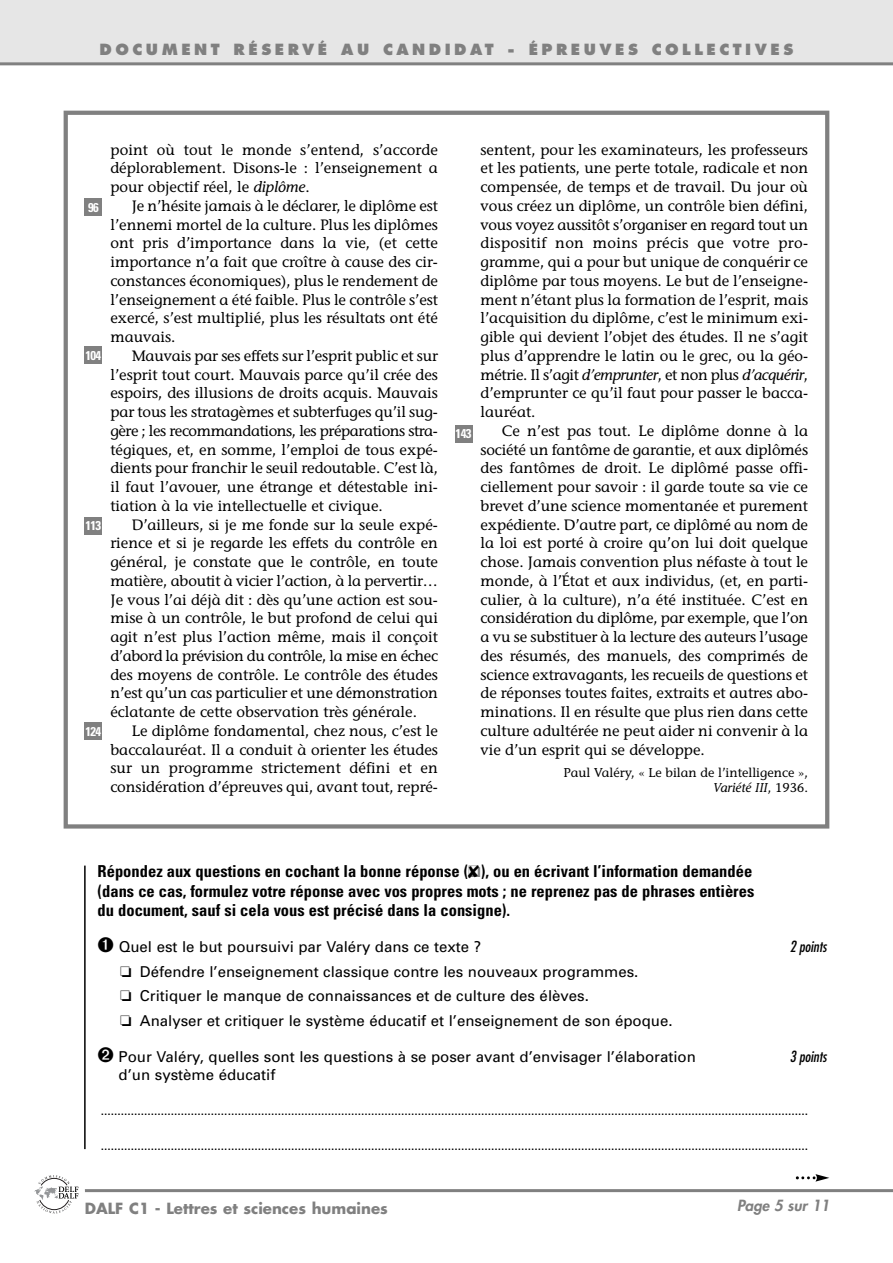
<style>
.page{position:relative;width:893px;height:1263px;background:#fff}
.page>*{position:absolute;margin:0;border:0;box-sizing:border-box;transform-origin:0 0}
.t1{font:700 condensed 16.5px/19.5px "Univers";color:#000}
.t2{font:15px/18.8px "Stone Informal";color:#000;text-align:justify}
.t3{font:15px/24.5px "Univers";color:#000}
.t4{font:800 15px "Futura";letter-spacing:.235em;color:#808080}
.t5{font:700 15px "Futura";color:#808080}
.t6{font:italic condensed 15px "Futura";color:#000}
.t7{font:italic 800 15px "Futura";color:#808080}
.t8{font:12.75px/15px "Stone Informal";color:#000;text-align:right}
.t9{font:700 condensed 12.75px "Univers";letter-spacing:-.045em;color:#fff}
.t10{font:12px "Univers";color:#000}
.s1{font-style:italic}
.s2{color:#808080}
</style>
<div class="page">
<hr style="left:84px;top:866px;width:2px;height:283px;background:#000">
<div style="left:0;top:0;width:892px;height:64px;background:#e6e6e6"></div>
<hr style="left:85px;top:1189px;width:807px;height:3px;background:#808080">
<hr style="left:0;top:62px;width:892px;height:3px;background:#808080">
<svg style="left:34px;top:1175px;width:45px;height:39px"></svg>
<div style="left:64px;top:111px;width:765px;height:718px;border:4px solid #808080"></div>
<div style="left:85px;top:199px;width:17px;height:17px;background:#808080"></div>
<div style="left:85px;top:347px;width:17px;height:17px;background:#808080"></div>
<div style="left:85px;top:517px;width:17px;height:17px;background:#808080"></div>
<div style="left:85px;top:723px;width:17px;height:17px;background:#808080"></div>
<div style="left:455px;top:425px;width:17px;height:17px;background:#808080"></div>
<svg style="left:795px;top:1174px;width:34px;height:8px"></svg>
<p class="t4" style="left:100px;top:43px;width:695px">DOCUMENT RÉSERVÉ AU CANDIDAT - ÉPREUVES COLLECTIVES</p>
<p class="t9" style="left:88px;top:203px;width:12px">96</p>
<p class="t9" style="left:85px;top:351px;width:17px">104</p>
<p class="t9" style="left:85px;top:521px;width:17px">113</p>
<p class="t9" style="left:85px;top:727px;width:17px">124</p>
<p class="t2" style="left:110px;top:142px;width:329px">point où tout le monde s’entend, s’accorde déplorablement. Disons-le : l’enseignement a pour objectif réel, le <span class="s1">diplôme</span>.</p>
<p class="t2" style="left:110px;top:198px;width:329px;text-indent:21px">Je n’hésite jamais à le déclarer, le diplôme est l’ennemi mortel de la culture. Plus les diplômes ont pris d’importance dans la vie, (et cette importance n’a fait que croître à cause des cir&shy;constances économiques), plus le rendement de l’enseignement a été faible. Plus le contrôle s’est exercé, s’est multiplié, plus les résultats ont été mauvais.</p>
<p class="t2" style="left:110px;top:348px;width:329px;text-indent:21px">Mauvais par ses effets sur l’esprit public et sur l’esprit tout court. Mauvais parce qu’il crée des espoirs, des illusions de droits acquis. Mauvais par tous les stratagèmes et subterfuges qu’il sug&shy;gère ; les recommandations, les préparations stra&shy;tégiques, et, en somme, l’emploi de tous expé&shy;dients pour franchir le seuil redoutable. C’est là, il faut l’avouer, une étrange et détestable ini&shy;tiation à la vie intellectuelle et civique.</p>
<p class="t2" style="left:110px;top:517px;width:329px;text-indent:21px">D’ailleurs, si je me fonde sur la seule expé&shy;rience et si je regarde les effets du contrôle en général, je constate que le contrôle, en toute matière, aboutit à vicier l’action, à la pervertir… Je vous l’ai déjà dit : dès qu’une action est sou&shy;mise à un contrôle, le but profond de celui qui agit n’est plus l’action même, mais il conçoit d’abord la prévision du contrôle, la mise en échec des moyens de contrôle. Le contrôle des études n’est qu’un cas particulier et une démonstration éclatante de cette observation très générale.</p>
<p class="t2" style="left:110px;top:723px;width:329px;text-indent:21px">Le diplôme fondamental, chez nous, c’est le baccalauréat. Il a conduit à orienter les études sur un programme strictement défini et en considération d’épreuves qui, avant tout, repré-</p>
<p class="t9" style="left:455px;top:429px;width:17px">143</p>
<p class="t2" style="left:480px;top:142px;width:329px">sentent, pour les examinateurs, les professeurs et les patients, une perte totale, radicale et non compensée, de temps et de travail. Du jour où vous créez un diplôme, un contrôle bien défini, vous voyez aussitôt s’organiser en regard tout un dispositif non moins précis que votre pro&shy;gramme, qui a pour but unique de conquérir ce diplôme par tous moyens. Le but de l’enseigne&shy;ment n’étant plus la formation de l’esprit, mais l’acquisition du diplôme, c’est le minimum exi&shy;gible qui devient l’objet des études. Il ne s’agit plus d’apprendre le latin ou le grec, ou la géo&shy;métrie. Il s’agit <span class="s1">d’emprunter</span>, et non plus <span class="s1">d’acquérir</span>, d’emprunter ce qu’il faut pour passer le bacca&shy;lauréat.</p>
<p class="t2" style="left:480px;top:423px;width:329px;text-indent:21px">Ce n’est pas tout. Le diplôme donne à la société un fantôme de garantie, et aux diplômés des fantômes de droit. Le diplômé passe offi&shy;ciellement pour savoir : il garde toute sa vie ce brevet d’une science momentanée et purement expédiente. D’autre part, ce diplômé au nom de la loi est porté à croire qu’on lui doit quelque chose. Jamais convention plus néfaste à tout le monde, à l’État et aux individus, (et, en parti&shy;culier, à la culture), n’a été instituée. C’est en considération du diplôme, par exemple, que l’on a vu se substituer à la lecture des auteurs l’usage des résumés, des manuels, des comprimés de science extravagants, les recueils de questions et de réponses toutes faites, extraits et autres abo&shy;minations. Il en résulte que plus rien dans cette culture adultérée ne peut aider ni convenir à la vie d’un esprit qui se développe.</p>
<p class="t8" style="left:563px;top:767px;width:246px">Paul Valéry, « Le bilan de l’intelligence »,<br><span class="s1">Variété III</span>, 1936.</p>
<p class="t1" style="left:98px;top:864px;width:658px">Répondez aux questions en cochant la bonne réponse (<span class="s2">❏</span>), ou en écrivant l’information demandée (dans ce cas, formulez votre réponse avec vos propres mots ; ne reprenez pas de phrases entières du document, sauf si cela vous est précisé dans la consigne).</p>
<p class="t3" style="left:98px;top:936px;width:385px">➊ Quel est le but poursuivi par Valéry dans ce texte ?</p>
<p class="t6" style="left:789px;top:940px;width:38px">2 points</p>
<p class="t3" style="left:120px;top:961px;width:554px">❏ Défendre l’enseignement classique contre les nouveaux programmes.<br>❏ Critiquer le manque de connaissances et de culture des élèves.<br>❏ Analyser et critiquer le système éducatif et l’enseignement de son époque.</p>
<p class="t3" style="left:98px;top:1045px;width:599px">➋ Pour Valéry, quelles sont les questions à se poser avant d’envisager l’élaboration</p>
<p class="t6" style="left:789px;top:1049px;width:38px">3 points</p>
<p class="t3" style="left:119px;top:1063px;width:158px">d’un système éducatif</p>
<p class="t10" style="left:101px;top:1106px;width:708px">....................................................................................................................................................................................................................</p>
<p class="t10" style="left:101px;top:1141px;width:708px">....................................................................................................................................................................................................................</p>
<p class="t5" style="left:85px;top:1201px;width:304px">DALF C1 - Lettres et sciences humaines</p>
<p class="t7" style="left:737px;top:1198px;width:94px">Page 5 sur 11</p>
</div>
